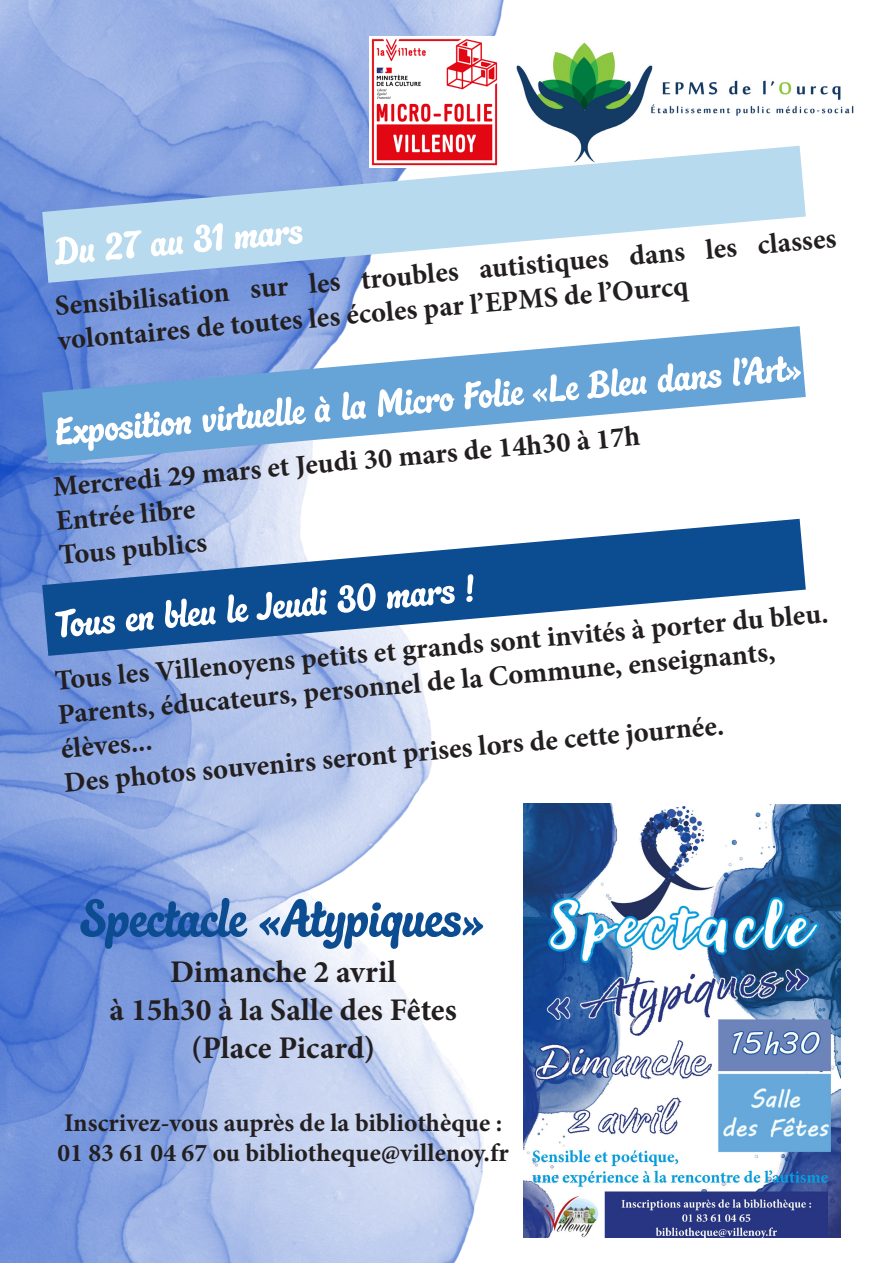
<style>
.page{position:relative;width:893px;height:1263px;background:#fff}
.page>*{position:absolute;margin:0;border:0;box-sizing:border-box;transform-origin:0 0}
.t1{font:64.5px "Quayside";color:#0c4d92}
.t2{font:46.5px "Quayside";color:#fff}
.t3{font:700 31.5px "Minion Pro";color:#231f20}
.t4{font:700 28.5px/34.2px "Minion Pro";color:#231f20}
.t5{font:700 25.5px "Minion Pro";color:#231f20}
</style>
<div class="page">
<img style="left:0;top:0;width:841px;height:1263px">
<svg style="left:42px;top:326px;width:764px;height:137px;fill:#66a3d7"></svg>
<svg style="left:42px;top:519px;width:764px;height:137px;fill:#0c4d92"></svg>
<img style="left:523px;top:803px;width:318px;height:434px">
<img style="left:512px;top:37px;width:342px;height:131px">
<svg style="left:42px;top:146px;width:764px;height:137px;fill:#b7daef"></svg>
<img style="left:369px;top:37px;width:130px;height:131px">
<p class="t2" style="left:54px;top:229px;width:250px;rotate:-5deg">Du 27 au 31 mars</p>
<p class="t4" style="left:53px;top:289px;width:786px;rotate:-5deg">Sensibilisation sur les troubles autistiques dans les classes volontaires de toutes les écoles par l’EPMS de l’Ourcq</p>
<p class="t2" style="left:54px;top:409px;width:751px;rotate:-5deg">Exposition virt uelle à la Micro Folie «Le Bleu dans l’Art »</p>
<p class="t4" style="left:51px;top:470px;width:591px;rotate:-5deg">Mercredi 29 mars et Jeudi 30 mars de 14h30 à 17h</p>
<p class="t4" style="left:54px;top:504px;width:141px;rotate:-5deg">Entrée libre</p>
<p class="t4" style="left:57px;top:538px;width:150px;rotate:-5deg">Tous publics</p>
<p class="t2" style="left:54px;top:602px;width:422px;rotate:-5deg">Tous en bleu le Jeudi 30 mars !</p>
<p class="t4" style="left:53px;top:663px;width:778px;rotate:-5deg">Tous les Villenoyens petits et grands sont invités à porter du bleu.</p>
<p class="t4" style="left:56px;top:697px;width:721px;rotate:-5deg">Parents, éducateurs, personnel de la Commune, enseignants, élèves...</p>
<p class="t4" style="left:62px;top:765px;width:664px;rotate:-5deg">Des photos souvenirs seront prises lors de cette journée.</p>
<p class="t1" style="left:81px;top:887px;width:406px">Spectacle «Atypiques»</p>
<p class="t3" style="left:170px;top:950px;width:228px">Dimanche 2 avril</p>
<p class="t3" style="left:110px;top:988px;width:349px">à 15h30 à la Salle des Fêtes</p>
<p class="t3" style="left:191px;top:1026px;width:186px">(Place Picard)</p>
<p class="t5" style="left:64px;top:1104px;width:440px">Inscrivez-vous auprès de la bibliothèque :</p>
<p class="t5" style="left:57px;top:1135px;width:453px">01 83 61 04 67 ou bibliotheque@villenoy.fr</p>
</div>
